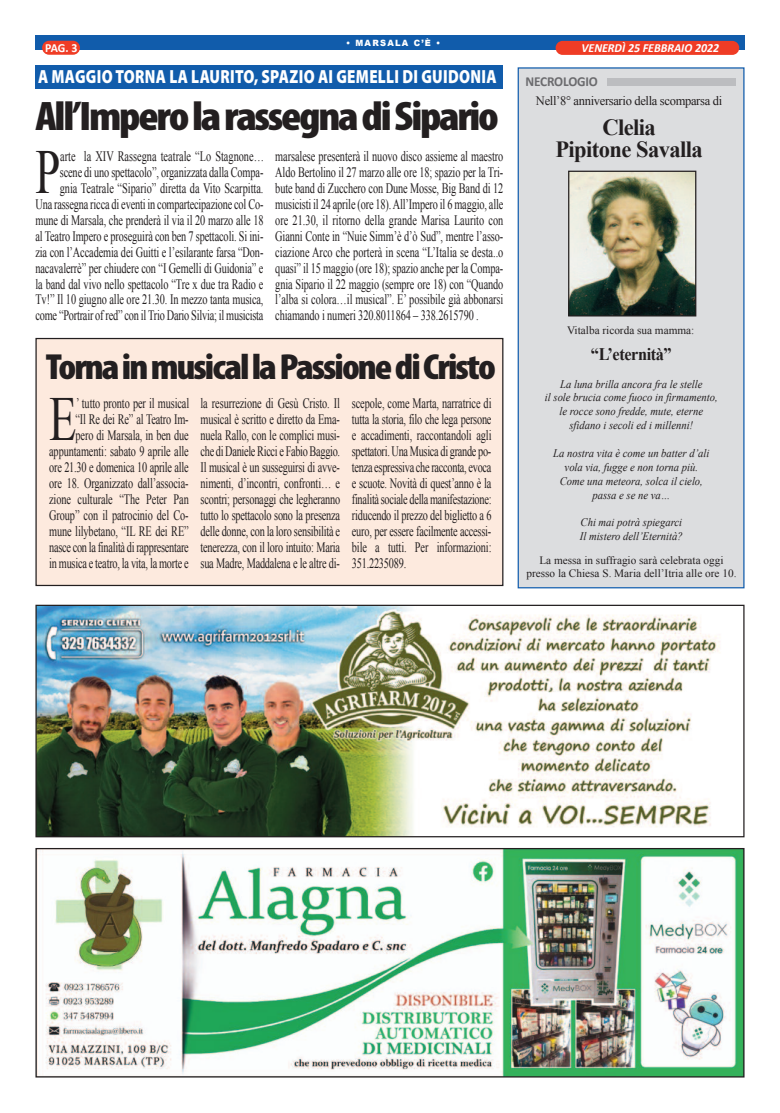
<style>
.page{position:relative;width:780px;height:1113px;background:#fff}
.page>*{position:absolute;margin:0;border:0;box-sizing:border-box;transform-origin:0 0}
.t1{font:62.62px "Times New Roman";color:#231f20;scale:.72 1}
.t2{font:900 condensed 41.38px "Myriad Pro";letter-spacing:-.05em;color:#231f20;scale:1.11 1}
.t3{font:900 condensed 36.38px "Myriad Pro";letter-spacing:-.05em;color:#231f20;scale:1.08 1}
.t4{font:700 23.12px/22.5px "Times New Roman";letter-spacing:-.025em;color:#231f20;text-align:center}
.t5{font:900 19px "Myriad Pro";letter-spacing:.02em;color:#fff;scale:.79 1}
.t6{font:700 17.62px "Times New Roman";letter-spacing:-.025em;color:#231f20;scale:.92 1}
.t7{font:14.38px/16px "Times New Roman";letter-spacing:-.01em;color:#231f20;text-align:justify;scale:.72 1}
.t8{font:700 13.75px "Calibri";letter-spacing:-.015em;color:#6b6b6e}
.t9{font:12.88px "Times New Roman";letter-spacing:-.025em;color:#231f20}
.t10{font:italic 700 12.38px "Calibri";color:#fff;scale:.96 1}
.t11{font:700 12.38px "Calibri";color:#fff;scale:.96 1}
.t12{font:italic 11.5px/13.9px "Times New Roman";color:#231f20;text-align:center;scale:.92 1}
.t13{font:11.25px/13.5px "Times New Roman";color:#231f20;text-align:center}
.t14{font:900 8.62px "Arial";letter-spacing:.15em;color:#fff;scale:.96 1}
</style>
<div class="page">
<div style="left:36px;top:338px;width:467px;height:247px;background:#fdeade"></div>
<div style="left:35px;top:338px;width:468px;height:248px;border:1px solid #231f20"></div>
<div style="left:35px;top:35px;width:709px;height:14px;background:#115cab"></div>
<div style="left:42px;top:41px;width:38px;height:14px;background:#ef3c25;border-radius:7px"></div>
<div style="left:555px;top:41px;width:184px;height:14px;background:#ef3c25;border-radius:7px"></div>
<div style="left:35px;top:65px;width:468px;height:24px;background:#115cab"></div>
<img style="left:37px;top:850px;width:705px;height:225px">
<div style="left:35px;top:848px;width:709px;height:229px;border:1px solid #231f20"></div>
<img style="left:37px;top:607px;width:683px;height:228px">
<div style="left:35px;top:605px;width:709px;height:232px;border:1px solid #231f20"></div>
<div style="left:519px;top:69px;width:224px;height:518px;background:#dcdddf"></div>
<div style="left:517px;top:67px;width:227px;height:521px;border:1px solid #115cab"></div>
<div style="left:607px;top:78px;width:128px;height:7px;background:#bcbdc0"></div>
<img style="left:570px;top:173px;width:124px;height:141px">
<div style="left:568px;top:171px;width:128px;height:145px;border:1px solid #231f20"></div>
<p class="t14" style="left:346px;top:37px;width:100px">• MARSALA C’È •</p>
<h3 class="t5" style="left:38px;top:70px;width:581px">A MAGGIO TORNA LA LAURITO, SPAZIO AI GEMELLI DI GUIDONIA</h3>
<p class="t11" style="left:45px;top:43px;width:35px">PAG. 3</p>
<p class="t10" style="left:581px;top:43px;width:145px">VENERDÌ 25 FEBBRAIO 2022</p>
<p class="t8" style="left:525px;top:76px;width:74px">NECROLOGIO</p>
<p class="t9" style="left:536px;top:93px;width:188px">Nell’8° anniversario della scomparsa di</p>
<h3 class="t4" style="left:555px;top:116px;width:149px">Clelia<br>Pipitone Savalla</h3>
<h2 class="t2" style="left:35px;top:101px;width:419px">All’ImperolarassegnadiSipario</h2>
<p class="t7" style="left:35px;top:148px;width:319px;text-align:right">arte la XIV Rassegna teatrale “Lo Stagnone… scene di uno spettacolo”, organizzata dalla Compa-<br>gnia Teatrale “Sipario” diretta da Vito Scarpitta.<br>Una rassegna ricca di eventi in compartecipazione col Co&shy;mune di Marsala, che prenderà il via il 20 marzo alle 18 al Teatro Impero e proseguirà con ben 7 spettacoli. Si ini&shy;zia con l’Accademia dei Guitti e l’esilarante farsa “Don&shy;nacavalerrè” per chiudere con “I Gemelli di Guidonia” e la band dal vivo nello spettacolo “Tre x due tra Radio e Tv!” Il 10 giugno alle ore 21.30. In mezzo tanta musica, come “Portrair of red” con il Trio Dario Silvia; il musicista</p>
<p class="t7" style="left:275px;top:148px;width:318px">marsalese presenterà il nuovo disco assieme al maestro Aldo Bertolino il 27 marzo alle ore 18; spazio per la Tri&shy;bute band di Zucchero con Dune Mosse, Big Band di 12 musicisti il 24 aprile (ore 18).All’Impero il 6 maggio, alle ore 21.30, il ritorno della grande Marisa Laurito con Gianni Conte in “Nuie Simm’è d’ò Sud”, mentre l’asso&shy;ciazione Arco che porterà in scena “L’Italia se desta..o quasi” il 15 maggio (ore 18); spazio anche per la Compa&shy;gnia Sipario il 22 maggio (sempre ore 18) con “Quando l’alba si colora…il musical”. E’ possibile già abbonarsi chiamando i numeri 320.8011864 – 338.2615790 .</p>
<h1 class="t1" style="left:35px;top:137px;width:36px">P</h1>
<h3 class="t3" style="left:46px;top:354px;width:418px">TornainmusicallaPassionediCristo</h3>
<p class="t7" style="left:49px;top:395px;width:196px;text-align:right">’ tutto pronto per il musical<br>“Il Re dei Re” al Teatro Im-<br>pero di Marsala, in ben due appuntamenti: sabato 9 aprile alle ore 21.30 e domenica 10 aprile alle ore 18. Organizzato dall’associa&shy;zione culturale “The Peter Pan<br>Group” con il patrocinio del Co&shy;mune lilybetano, “IL RE dei RE” nasce con la finalità di rappresentare in musica e teatro, la vita, la morte e</p>
<p class="t7" style="left:200px;top:395px;width:195px">la resurrezione di Gesù Cristo. Il musical è scritto e diretto da Ema&shy;nuela Rallo, con le complici musi&shy;che di Daniele Ricci e Fabio Baggio.<br>Il musical è un susseguirsi di avve&shy;nimenti, d’incontri, confronti… e scontri; personaggi che legheranno tutto lo spettacolo sono la presenza delle donne, con la loro sensibilità e tenerezza, con il loro intuito: Maria sua Madre, Maddalena e le altre di-</p>
<p class="t7" style="left:352px;top:395px;width:195px">scepole, come Marta, narratrice di tutta la storia, filo che lega persone e accadimenti, raccontandoli agli spettatori. Una Musica di grande po&shy;tenza espressiva che racconta, evoca e scuote. Novità di quest’anno è la finalità sociale della manifestazione: riducendo il prezzo del biglietto a 6 euro, per essere facilmente accessi&shy;bile a tutti. Per informazioni:<br>351.2235089.</p>
<h1 class="t1" style="left:49px;top:384px;width:40px">E</h1>
<p class="t13" style="left:567px;top:324px;width:129px">Vitalba ricorda sua mamma:</p>
<p class="t6" style="left:591px;top:344px;width:89px">“L’eternità”</p>
<p class="t12" style="left:545px;top:377px;width:189px">La luna brilla ancora fra le stelle<br>il sole brucia come fuoco in firmamento, le rocce sono fredde, mute, eterne sfidano i secoli ed i millenni!</p>
<p class="t12" style="left:553px;top:446px;width:171px">La nostra vita è come un batter d’ali vola via, fugge e non torna più.<br>Come una meteora, solca il cielo, passa e se ne va…</p>
<p class="t12" style="left:580px;top:515px;width:113px;text-align:left">Chi mai potrà spiegarci<br>Il mistero dell’Eternità?</p>
<p class="t13" style="left:526px;top:553px;width:211px">La messa in suffragio sarà celebrata oggi presso la Chiesa S. Maria dell’Itria alle ore 10.</p>
</div>
